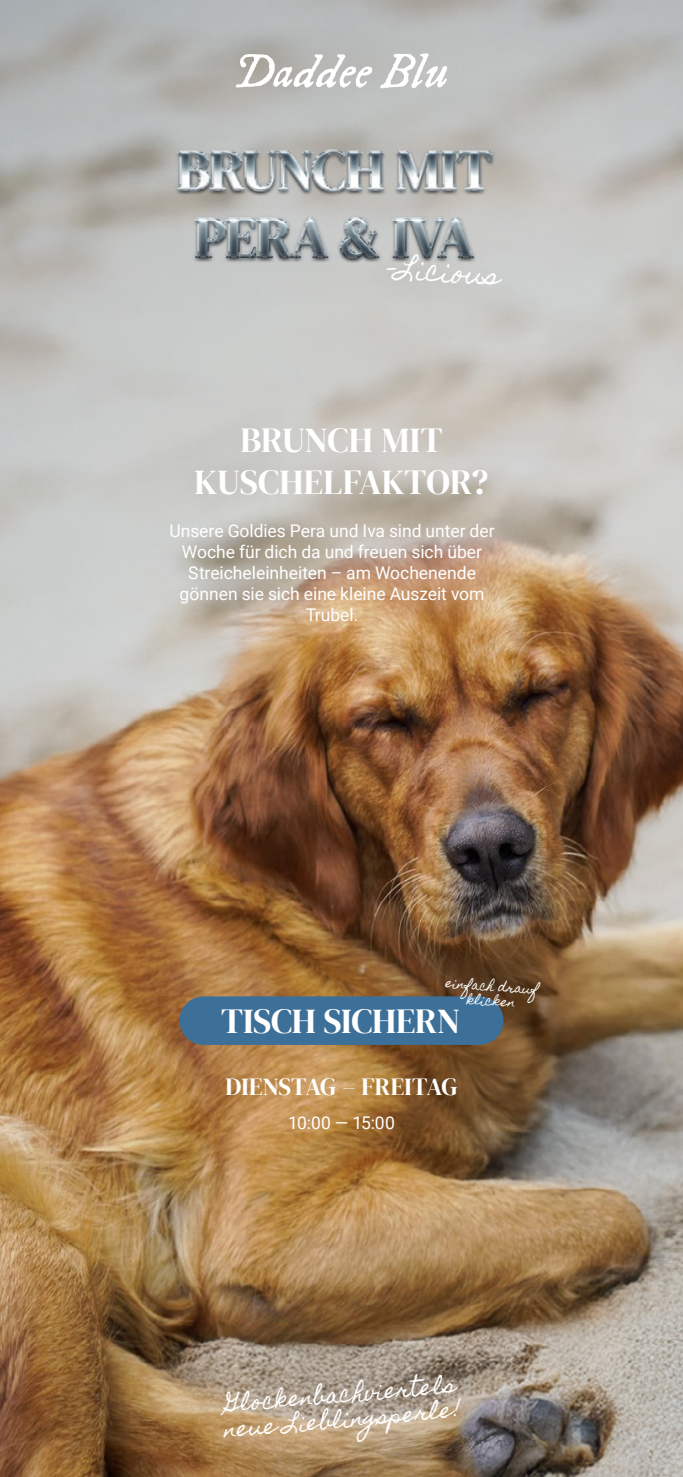
<style>
.page{position:relative;width:683px;height:1477px;background:#fff}
.page>*{position:absolute;margin:0;border:0;box-sizing:border-box;transform-origin:0 0}
.t1{font:35px/42px "DM Serif Display";letter-spacing:-.005em;color:#fff;text-align:center}
.t2{font:26.25px "Homemade Apple";color:#fff}
.t3{font:24.5px "DM Serif Display";color:#fff}
.t4{font:21px/25.2px "Homemade Apple";color:#fff}
.t5{font:17.5px/21px "Roboto";color:#fff;text-align:center}
.t6{font:12.25px/14.7px "Homemade Apple";color:#fff;text-align:center}
</style>
<div class="page">
<img style="left:0;top:0;width:682px;height:1477px">
<svg style="left:236px;top:54px;width:136px;height:34px"></svg>
<svg style="left:380px;top:53px;width:67px;height:35px"></svg>
<img style="left:63px;top:113px;width:557px;height:178px">
<div style="left:179px;top:996px;width:324px;height:49px;background:#3d7099;border-radius:24px"></div>
<h2 class="t2" style="left:389px;top:253px;width:114px;rotate:4deg">-Licious</h2>
<h1 class="t1" style="left:194px;top:419px;width:295px">BRUNCH MIT<br>KUSCHELFAKTOR?</h1>
<p class="t5" style="left:169px;top:519px;width:327px">Unsere Goldies Pera und Iva sind unter der<br>Woche für dich da und freuen sich über<br>Streicheleinheiten – am Wochenende gönnen sie sich eine kleine Auszeit vom<br>Trubel.</p>
<p class="t6" style="left:446px;top:976px;width:95px;rotate:4deg">einfach drauf klicken</p>
<h1 class="t1" style="left:221px;top:1000px;width:240px">TISCH SICHERN</h1>
<h3 class="t3" style="left:225px;top:1073px;width:233px">DIENSTAG – FREITAG</h3>
<p class="t5" style="left:288px;top:1111px;width:108px">10:00 — 15:00</p>
<p class="t4" style="left:221px;top:1392px;width:239px;rotate:-5deg">Glockenbachviertels neue Lieblingsperle!</p>
</div>
